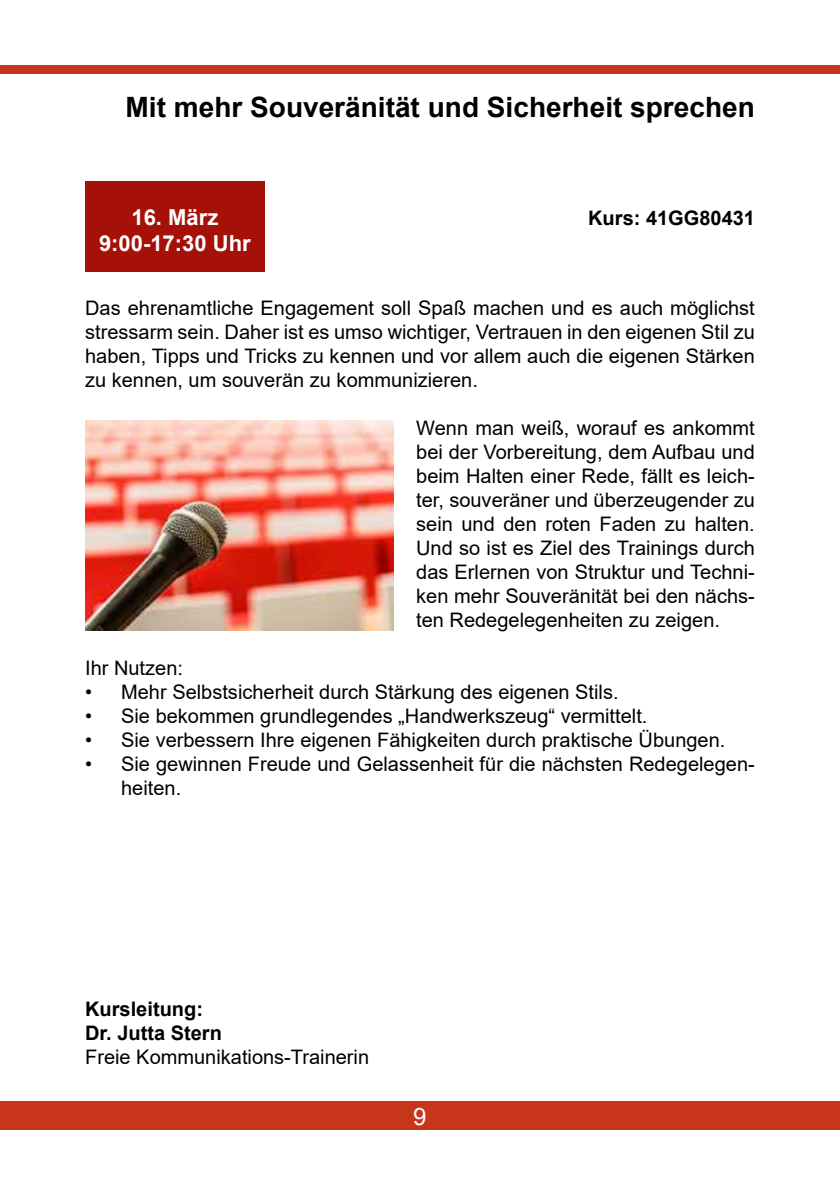
<style>
.page{position:relative;width:840px;height:1191px;background:#fff}
.page>*{position:absolute;margin:0;border:0;box-sizing:border-box;transform-origin:0 0}
.t1{font:700 28px "Arial";color:#000}
.t2{font:24px "Arial";color:#fff}
.t3{font:700 22px "Arial";color:#fff}
.t4{font:20px/24px "Arial";color:#000;text-align:justify}
.t5{font:700 20px/24px "Arial";color:#000}
</style>
<div class="page">
<div style="left:0;top:1101px;width:839px;height:28px;background:#c7361b"></div>
<div style="left:0;top:66px;width:839px;height:8px;background:#c7361b"></div>
<div style="left:85px;top:181px;width:179px;height:91px;background:#a51008"></div>
<img style="left:85px;top:420px;width:308px;height:210px">
<h1 class="t1" style="left:125px;top:87px;width:630px">Mit mehr Souveränität und Sicherheit sprechen</h1>
<p class="t3" style="left:131px;top:201px;width:88px">16. März</p>
<p class="t5" style="left:588px;top:206px;width:168px">Kurs: 41GG80431</p>
<p class="t3" style="left:99px;top:228px;width:153px">9:00-17:30 Uhr</p>
<p class="t4" style="left:85px;top:296px;width:670px">Das ehrenamtliche Engagement soll Spaß machen und es auch möglichst stressarm sein. Daher ist es umso wichtiger, Vertrauen in den eigenen Stil zu haben, Tipps und Tricks zu kennen und vor allem auch die eigenen Stärken zu kennen, um souverän zu kommunizieren.</p>
<p class="t4" style="left:416px;top:416px;width:340px">Wenn man weiß, worauf es ankommt bei der Vorbereitung, dem Aufbau und beim Halten einer Rede, fällt es leich&shy;ter, souveräner und überzeugender zu sein und den roten Faden zu halten.<br>Und so ist es Ziel des Trainings durch das Erlernen von Struktur und Techni&shy;ken mehr Souveränität bei den nächs&shy;ten Redegelegenheiten zu zeigen.</p>
<p class="t4" style="left:85px;top:656px;width:99px">Ihr Nutzen:</p>
<p class="t4" style="left:85px;top:680px;width:534px">• Mehr Selbstsicherheit durch Stärkung des eigenen Stils.</p>
<p class="t4" style="left:85px;top:704px;width:563px">• Sie bekommen grundlegendes „Handwerkszeug“ vermittelt.</p>
<p class="t4" style="left:85px;top:728px;width:641px">• Sie verbessern Ihre eigenen Fähigkeiten durch praktische Übungen.</p>
<p class="t4" style="left:121px;top:752px;width:634px;text-indent:-36px">• Sie gewinnen Freude und Gelassenheit für die nächsten Redegelegen&shy;heiten.</p>
<p class="t5" style="left:85px;top:996px;width:138px">Kursleitung:<br>Dr. Jutta Stern</p>
<p class="t4" style="left:85px;top:1044px;width:285px">Freie Kommunikations-Trainerin</p>
<p class="t2" style="left:413px;top:1099px;width:15px">9</p>
</div>
